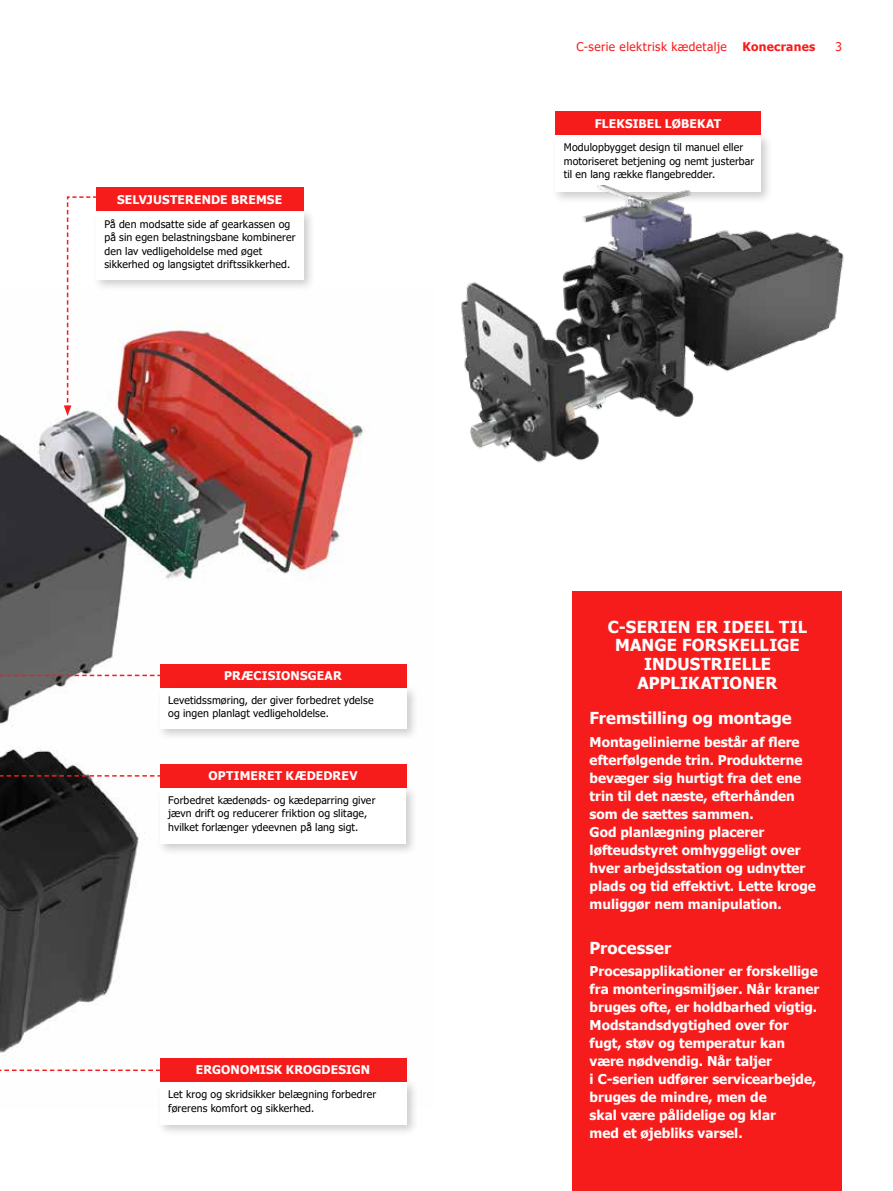
<style>
.page{position:relative;width:893px;height:1191px;background:#fff}
.page>*{position:absolute;margin:0;border:0;box-sizing:border-box;transform-origin:0 0}
.t1{font:700 16.5px/18.8px "Tahoma";letter-spacing:.01em;color:#fff;text-align:center}
.t2{font:700 13.5px/18px "Tahoma";color:#fff}
.t3{font:700 12px "Tahoma";letter-spacing:.015em;color:#fff}
.t4{font:12px "Tahoma";letter-spacing:.035em;color:#f71c1c}
.t5{font:700 12px "Tahoma";letter-spacing:.025em;color:#f71c1c}
.t6{font:10.5px/13.5px "Tahoma";letter-spacing:.015em;color:#000}
</style>
<div class="page">
<img style="left:0;top:322px;width:407px;height:756px">
<div style="left:160px;top:664px;width:246px;height:23px;background:#f71c1c"></div>
<div style="left:156px;top:684px;width:263px;height:57px;background:#000;opacity:.2"></div>
<div style="left:160px;top:688px;width:246px;height:40px;background:#fff"></div>
<div style="left:160px;top:1058px;width:246px;height:23px;background:#f71c1c"></div>
<div style="left:156px;top:1078px;width:263px;height:59px;background:#000;opacity:.2"></div>
<div style="left:160px;top:1082px;width:246px;height:42px;background:#fff"></div>
<div style="left:96px;top:188px;width:207px;height:23px;background:#f71c1c"></div>
<div style="left:92px;top:208px;width:224px;height:84px;background:#000;opacity:.2"></div>
<div style="left:96px;top:212px;width:207px;height:68px;background:#fff"></div>
<div style="left:160px;top:764px;width:246px;height:23px;background:#f71c1c"></div>
<div style="left:156px;top:784px;width:262px;height:71px;background:#000;opacity:.2"></div>
<div style="left:160px;top:788px;width:245px;height:55px;background:#fff"></div>
<svg style="left:0;top:977px;width:167px;height:94px"></svg>
<svg style="left:64px;top:196px;width:40px;height:220px"></svg>
<svg style="left:0;top:655px;width:169px;height:22px"></svg>
<svg style="left:0;top:702px;width:169px;height:75px"></svg>
<div style="left:555px;top:111px;width:206px;height:24px;background:#f71c1c"></div>
<div style="left:551px;top:131px;width:222px;height:74px;background:#000;opacity:.2"></div>
<div style="left:555px;top:135px;width:206px;height:57px;background:#fff"></div>
<img style="left:404px;top:185px;width:440px;height:310px">
<div style="left:573px;top:591px;width:269px;height:600px;background:#f71c1c"></div>
<p class="t3" style="left:117px;top:191px;width:167px">SELVJUSTERENDE BREMSE</p>
<p class="t6" style="left:104px;top:217px;width:193px">På den modsatte side af gearkassen og på sin egen belastningsbane kombinerer den lav vedligeholdelse med øget sikkerhed og langsigtet driftssikkerhed.</p>
<p class="t3" style="left:224px;top:667px;width:119px">PRÆCISIONSGEAR</p>
<p class="t6" style="left:168px;top:694px;width:207px">Levetidssmøring, der giver forbedret ydelse og ingen planlagt vedligeholdelse.</p>
<p class="t3" style="left:209px;top:767px;width:150px">OPTIMERET KÆDEDREV</p>
<p class="t6" style="left:168px;top:794px;width:209px">Forbedret kædenøds- og kædeparring giver jævn drift og reducerer friktion og slitage, hvilket forlænger ydeevnen på lang sigt.</p>
<p class="t3" style="left:196px;top:1061px;width:176px">ERGONOMISK KROGDESIGN</p>
<p class="t6" style="left:168px;top:1088px;width:210px">Let krog og skridsikker belægning forbedrer førerens komfort og sikkerhed.</p>
<p class="t4" style="left:576px;top:39px;width:152px">C-serie elektrisk kædetalje</p>
<p class="t5" style="left:742px;top:38px;width:74px">Konecranes</p>
<p class="t4" style="left:835px;top:39px;width:8px">3</p>
<p class="t3" style="left:595px;top:115px;width:128px">FLEKSIBEL LØBEKAT</p>
<p class="t6" style="left:564px;top:141px;width:192px">Modulopbygget design til manuel eller motoriseret betjening og nemt justerbar til en lang række flangebredder.</p>
<p class="t1" style="left:608px;top:618px;width:201px">C-SERIEN ER IDEEL TIL<br>MANGE FORSKELLIGE<br>INDUSTRIELLE<br>APPLIKATIONER</p>
<p class="t1" style="left:590px;top:709px;width:203px">Fremstilling og montage</p>
<p class="t2" style="left:590px;top:733px;width:228px">Montagelinierne består af flere efterfølgende trin. Produkterne bevæger sig hurtigt fra det ene trin til det næste, efterhånden som de sættes sammen.<br>God planlægning placerer løfteudstyret omhyggeligt over hver arbejdsstation og udnytter plads og tid effektivt. Lette kroge muliggør nem manipulation.</p>
<p class="t1" style="left:590px;top:939px;width:83px">Processer</p>
<p class="t2" style="left:590px;top:962px;width:231px">Procesapplikationer er forskellige fra monteringsmiljøer. Når kraner bruges ofte, er holdbarhed vigtig.<br>Modstandsdygtighed over for fugt, støv og temperatur kan være nødvendig. Når taljer<br>i C-serien udfører servicearbejde, bruges de mindre, men de<br>skal være pålidelige og klar<br>med et øjebliks varsel.</p>
</div>
